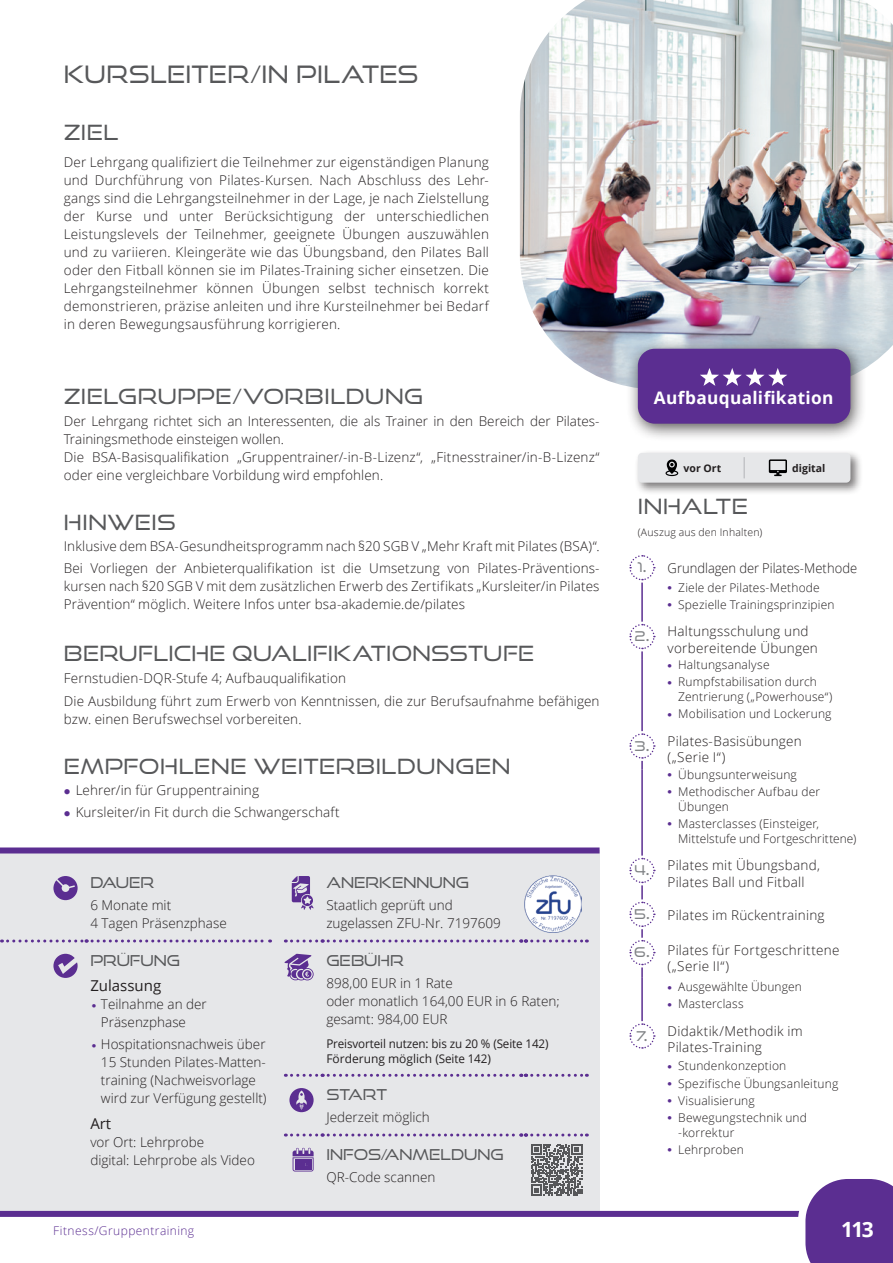
<style>
.page{position:relative;width:893px;height:1263px;background:#fff}
.page>*{position:absolute;margin:0;border:0;box-sizing:border-box;transform-origin:0 0}
.t1{font:24px "Good Times Bk";letter-spacing:.01em;color:#57585a}
.t2{font:21px "Good Times Bk";letter-spacing:.02em;color:#57585a}
.t3{font:700 21px "Open Sans";color:#fff}
.t4{font:700 17.25px "Open Sans";letter-spacing:.015em;color:#fff}
.t5{font:15px "Good Times Bk";color:#57585a}
.t6{font:15px "Open Sans";color:#231f20}
.t7{font:300 13.5px/18px "Open Sans";letter-spacing:.01em;color:#231f20}
.t8{font:300 13.5px "Open Sans";letter-spacing:.01em;color:#231f20;scale:.96 1}
.t9{font:300 12px/17.1px "Open Sans";letter-spacing:.015em;color:#231f20}
.t10{font:12px/15px "Open Sans";letter-spacing:-.01em;color:#231f20}
.t11{font:300 12px "Open Sans";letter-spacing:.035em;color:#5b2e91}
.t12{font:300 10.5px "Open Sans";letter-spacing:.02em;color:#231f20}
.t13{font:700 10.5px "Open Sans";color:#231f20}
.s1{color:#5b2e91}
.s2{font-family:"Good Times Bk";font-weight:400;color:#808285}
.s3{font-family:"Good Times Rg";font-weight:700;color:#808285}
</style>
<div class="page">
<img style="left:520px;top:0;width:373px;height:386px">
<div style="left:625px;top:338px;width:241px;height:104px;background:#231f20;opacity:.75"></div>
<div style="left:638px;top:349px;width:212px;height:75px;background:#5b2e91;border-radius:17px"></div>
<svg style="left:700px;top:368px;width:87px;height:18px"></svg>
<hr style="left:641px;top:583px;width:2px;height:39px;background:#5b2e91">
<hr style="left:641px;top:660px;width:2px;height:71px;background:#5b2e91">
<hr style="left:641px;top:769px;width:2px;height:86px;background:#5b2e91">
<hr style="left:641px;top:978px;width:2px;height:43px;background:#5b2e91">
<svg style="left:629px;top:555px;width:26px;height:26px"></svg>
<svg style="left:629px;top:623px;width:26px;height:37px"></svg>
<svg style="left:629px;top:733px;width:26px;height:36px"></svg>
<svg style="left:629px;top:857px;width:26px;height:121px"></svg>
<svg style="left:629px;top:1023px;width:26px;height:26px"></svg>
<div style="left:0;top:850px;width:600px;height:363px;background:#e6e7e9"></div>
<div style="left:0;top:847px;width:600px;height:6px;background:#5b2e91"></div>
<div style="left:634px;top:449px;width:229px;height:46px;background:#231f20;opacity:.6"></div>
<div style="left:638px;top:453px;width:212px;height:30px;background:#e6e7e9;border-radius:4px"></div>
<svg style="left:769px;top:459px;width:18px;height:17px"></svg>
<svg style="left:744px;top:457px;width:1px;height:21px"></svg>
<svg style="left:665px;top:459px;width:13px;height:17px"></svg>
<svg style="left:2px;top:939px;width:269px;height:3px"></svg>
<svg style="left:285px;top:939px;width:302px;height:3px"></svg>
<svg style="left:285px;top:1074px;width:302px;height:3px"></svg>
<svg style="left:285px;top:1133px;width:302px;height:3px"></svg>
<svg style="left:53px;top:876px;width:25px;height:24px"></svg>
<svg style="left:292px;top:876px;width:22px;height:34px"></svg>
<div style="left:521px;top:872px;width:64px;height:64px;border:4px solid #e6e7e9;border-radius:50%"></div>
<img style="left:524px;top:875px;width:58px;height:58px">
<svg style="left:53px;top:954px;width:25px;height:24px"></svg>
<svg style="left:284px;top:954px;width:30px;height:26px"></svg>
<svg style="left:289px;top:1088px;width:25px;height:24px"></svg>
<svg style="left:293px;top:1148px;width:21px;height:23px"></svg>
<svg style="left:531px;top:1144px;width:51px;height:51px"></svg>
<div style="left:0;top:1211px;width:837px;height:6px;background:#5b2e91"></div>
<svg style="left:798px;top:1179px;width:95px;height:84px;background:#714aa0"></svg>
<h1 class="t1" style="left:64px;top:60px;width:356px">KURSLEITER/IN PILATES</h1>
<h2 class="t2" style="left:64px;top:120px;width:56px">ZIEL</h2>
<p class="t7" style="left:64px;top:152px;width:427px;text-align:justify">Der Lehrgang qualifiziert die Teilnehmer zur eigenständigen Planung und Durchführung von Pilates-Kursen. Nach Abschluss des Lehr&shy;gangs sind die Lehrgangsteilnehmer in der Lage, je nach Zielstellung der Kurse und unter Berücksichtigung der unterschiedlichen Leistungslevels der Teilnehmer, geeignete Übungen auszuwählen und zu variieren. Kleingeräte wie das Übungsband, den Pilates Ball oder den Fitball können sie im Pilates-Training sicher einsetzen. Die Lehrgangsteilnehmer können Übungen selbst technisch korrekt demonstrieren, präzise anleiten und ihre Kursteilnehmer bei Bedarf in deren Bewegungsausführung korrigieren.</p>
<h2 class="t2" style="left:64px;top:383px;width:361px">ZIELGRUPPE/VORBILDUNG</h2>
<p class="t7" style="left:64px;top:412px;width:537px">Der Lehrgang richtet sich an Interessenten, die als Trainer in den Bereich der Pilates-Trainingsmethode einsteigen wollen.<br>Die BSA-Basisqualifikation „Gruppentrainer/-in-B-Lizenz“, „Fitnesstrainer/in-B-Lizenz“ oder eine vergleichbare Vorbildung wird empfohlen.</p>
<h2 class="t2" style="left:64px;top:510px;width:114px">HINWEIS</h2>
<p class="t7" style="left:64px;top:535px;width:537px;line-height:22.2px">Inklusive dem BSA-Gesundheitsprogramm nach §20 SGB V „Mehr Kraft mit Pilates (BSA)“.<br>Bei Vorliegen der Anbieterqualifikation ist die Umsetzung von Pilates-Präventions-</p>
<p class="t7" style="left:64px;top:577px;width:537px">kursen nach §20 SGB V mit dem zusätzlichen Erwerb des Zertifikats „Kursleiter/in Pilates<br>Prävention“ möglich. Weitere Infos unter bsa-akademie.de/pilates</p>
<h2 class="t2" style="left:64px;top:641px;width:472px">BERUFLICHE QUALIFIKATIONSSTUFE</h2>
<p class="t7" style="left:64px;top:667px;width:537px;line-height:22.2px">Fernstudien-DQR-Stufe 4; Aufbauqualifikation<br>Die Ausbildung führt zum Erwerb von Kenntnissen, die zur Berufsaufnahme befähigen</p>
<p class="t7" style="left:64px;top:709px;width:239px">bzw. einen Berufswechsel vorbereiten.</p>
<h2 class="t2" style="left:64px;top:753px;width:448px">EMPFOHLENE WEITERBILDUNGEN</h2>
<p class="t7" style="left:76px;top:778px;width:266px;line-height:22.2px">Lehrer/in für Gruppentraining<br>Kursleiter/in Fit durch die Schwangerschaft</p>
<p class="t5" style="left:90px;top:873px;width:65px">DAUER</p>
<p class="t7" style="left:90px;top:896px;width:138px">6 Monate mit<br>4 Tagen Präsenzphase</p>
<p class="t5" style="left:90px;top:951px;width:91px">PRÜFUNG</p>
<p class="t6" style="left:90px;top:975px;width:72px">Zulassung</p>
<p class="t7" style="left:101px;top:995px;width:107px;text-indent:-9px"><span class="s1">●</span> Teilnahme an der<br>Präsenzphase</p>
<p class="t7" style="left:101px;top:1035px;width:167px;text-indent:-9px"><span class="s1">●</span> Hospitationsnachweis über<br>15 Stunden Pilates-Matten&shy;training (Nachweisvorlage wird zur Verfügung gestellt)</p>
<p class="t6" style="left:90px;top:1113px;width:22px">Art</p>
<p class="t7" style="left:90px;top:1132px;width:166px">vor Ort: Lehrprobe<br>digital: Lehrprobe als Video</p>
<p class="t5" style="left:326px;top:873px;width:144px">ANERKENNUNG</p>
<p class="t7" style="left:326px;top:896px;width:176px">Staatlich geprüft und zugelassen ZFU-Nr. 7197609</p>
<p class="t5" style="left:326px;top:951px;width:79px">GEBÜHR</p>
<p class="t7" style="left:326px;top:974px;width:235px">898,00 EUR in 1 Rate<br>oder monatlich 164,00 EUR in 6 Raten; gesamt: 984,00 EUR</p>
<p class="t10" style="left:326px;top:1035px;width:224px">Preisvorteil nutzen: bis zu 20 % (Seite 142)<br>Förderung möglich (Seite 142)</p>
<p class="t5" style="left:326px;top:1085px;width:62px">START</p>
<p class="t7" style="left:326px;top:1108px;width:105px">Jederzeit möglich</p>
<p class="t5" style="left:326px;top:1145px;width:179px">INFOS/ANMELDUNG</p>
<p class="t7" style="left:326px;top:1168px;width:111px">QR-Code scannen</p>
<p class="t4" style="left:654px;top:386px;width:181px">Aufbauqualifikation</p>
<p class="t13" style="left:684px;top:460px;width:39px">vor Ort</p>
<p class="t13" style="left:792px;top:460px;width:35px">digital</p>
<h2 class="t2" style="left:638px;top:494px;width:112px">INHALTE</h2>
<p class="t12" style="left:638px;top:525px;width:126px">(Auszug aus den Inhalten)</p>
<p class="t8" style="left:637px;top:559px;width:230px"><span class="s2">1</span><span class="s3">.</span> Grundlagen der Pilates-Methode</p>
<p class="t9" style="left:678px;top:578px;width:158px">Ziele der Pilates-Methode<br>Spezielle Trainingsprinzipien</p>
<p class="t7" style="left:668px;top:623px;width:152px;line-height:16.5px;text-indent:-33px"><span class="s2">2</span><span class="s3">.</span> Haltungsschulung und vorbereitende Übungen</p>
<p class="t9" style="left:678px;top:656px;width:140px">Haltungsanalyse<br>Rumpfstabilisation durch</p>
<p class="t9" style="left:678px;top:688px;width:156px">Zentrierung („Powerhouse“)<br>Mobilisation und Lockerung</p>
<p class="t7" style="left:668px;top:732px;width:136px;line-height:16.5px;text-indent:-33px"><span class="s2">3</span><span class="s3">.</span> Pilates-Basisübungen („Serie I“)</p>
<p class="t9" style="left:678px;top:765px;width:143px">Übungsunterweisung<br>Methodischer Aufbau der</p>
<p class="t9" style="left:678px;top:797px;width:142px">Übungen<br>Masterclasses (Einsteiger,</p>
<p class="t9" style="left:678px;top:830px;width:180px">Mittelstufe und Fortgeschrittene)</p>
<p class="t7" style="left:668px;top:857px;width:154px;line-height:16.5px;text-indent:-33px"><span class="s2">4</span><span class="s3">.</span> Pilates mit Übungsband,<br>Pilates Ball und Fitball</p>
<p class="t7" style="left:634px;top:905px;width:192px"><span class="s2">5</span><span class="s3">.</span> Pilates im Rückentraining</p>
<p class="t7" style="left:668px;top:941px;width:173px;line-height:16.5px;text-indent:-33px"><span class="s2">6</span><span class="s3">.</span> Pilates für Fortgeschrittene („Serie II“)</p>
<p class="t9" style="left:678px;top:978px;width:125px">Ausgewählte Übungen<br>Masterclass</p>
<p class="t7" style="left:668px;top:1022px;width:137px;line-height:16.5px;text-indent:-31px"><span class="s2">7</span><span class="s3">.</span> Didaktik/Methodik im<br>Pilates-Training</p>
<p class="t9" style="left:678px;top:1057px;width:162px">Stundenkonzeption<br>Spezifische Übungsanleitung<br>Visualisierung<br>Bewegungstechnik und</p>
<p class="t9" style="left:678px;top:1123px;width:67px">-korrektur<br>Lehrproben</p>
<p class="t11" style="left:53px;top:1222px;width:143px">Fitness/Gruppentraining</p>
<h2 class="t3" style="left:841px;top:1214px;width:34px">113</h2>
</div>
